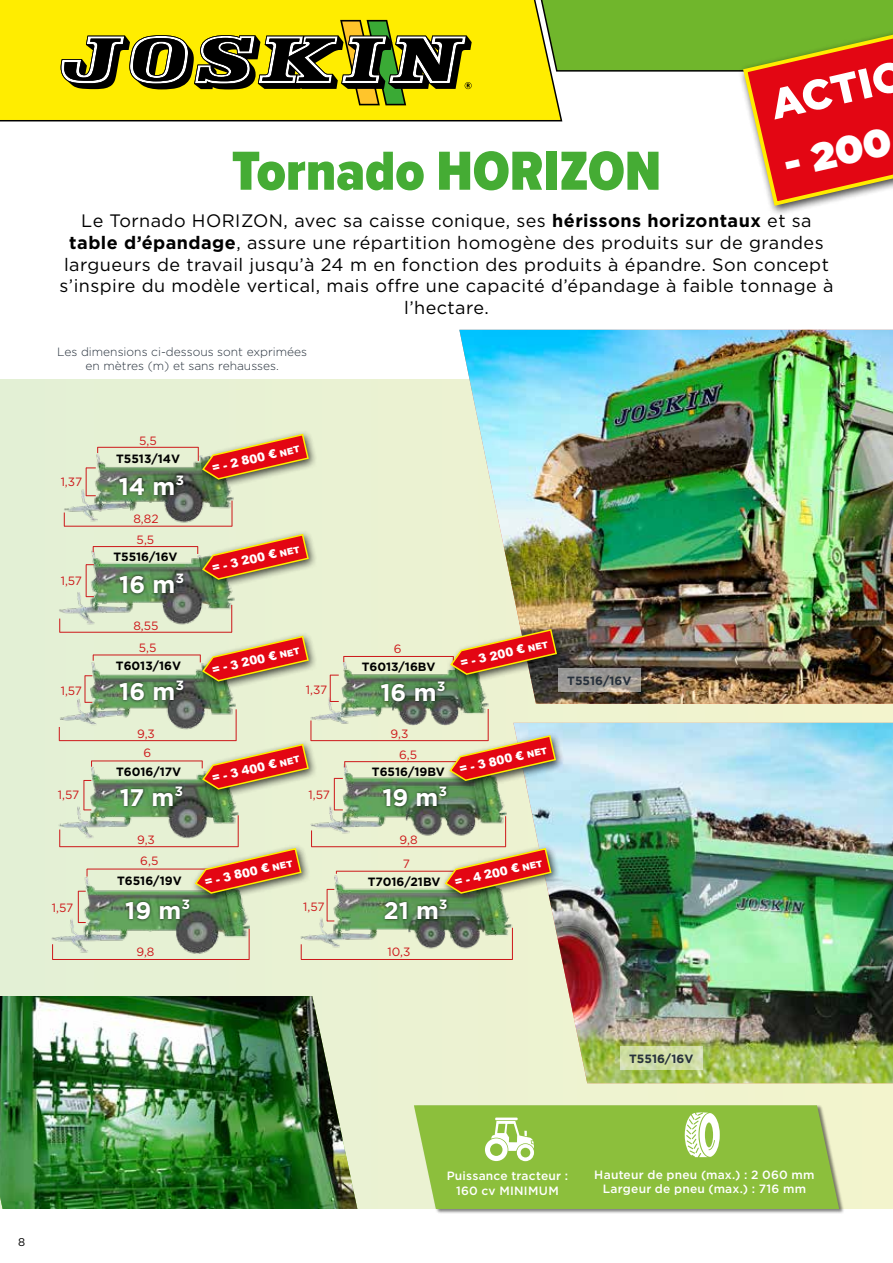
<style>
.page{position:relative;width:893px;height:1263px;background:#fff}
.page>*{position:absolute;margin:0;border:0;box-sizing:border-box;transform-origin:0 0}
.t1{font:900 57px "Proxima Nova Cond";color:#45ac34}
.t2{font:900 42px "Gotham";color:#fff}
.t3{font:900 39px "Gotham";color:#fff}
.t4{font:700 24px "Gotham";letter-spacing:-.01em;color:#fff}
.t5{font:18px/21.6px "Gotham";letter-spacing:.025em;color:#000;text-align:center}
.t6{font:500 12px/14.4px "Gotham";letter-spacing:.02em;color:#fff;text-align:center}
.t7{font:900 12px "Arial";color:#fff}
.t8{font:12px "Gotham";letter-spacing:-.03em;color:#cd1719}
.t9{font:700 12px "Gotham";color:#000}
.t10{font:300 12px/14.4px "Gotham";color:#27313c;text-align:center}
.t11{font:700 12px "Gotham";color:#27313c}
.t12{font:11.25px "Gotham";color:#000}
.s1{font-weight:700}
.s2{font-size:9px}
</style>
<div class="page">
<div style="left:0;top:0;width:534px;height:122px;background:#ffed00"></div>
<svg style="left:61px;top:20px;width:411px;height:85px;background:#97901d"></svg>
<div style="left:0;top:380px;width:893px;height:829px;background:#eaf2d3"></div>
<img style="left:513px;top:723px;width:380px;height:360px">
<img style="left:459px;top:330px;width:434px;height:374px">
<div style="left:414px;top:1105px;width:431px;height:109px;background:#000;opacity:.5"></div>
<svg style="left:414px;top:1105px;width:425px;height:104px;background:#95c34b"></svg>
<img style="left:0;top:996px;width:357px;height:213px">
<svg style="left:558px;top:669px;width:82px;height:23px;background:#9e9a95"></svg>
<svg style="left:620px;top:1046px;width:82px;height:24px;background:#d0dda7"></svg>
<img style="left:59px;top:546px;width:176px;height:87px">
<img style="left:58px;top:654px;width:178px;height:88px">
<img style="left:63px;top:446px;width:171px;height:81px">
<img style="left:58px;top:760px;width:180px;height:88px">
<img style="left:51px;top:868px;width:199px;height:91px">
<img style="left:310px;top:657px;width:183px;height:74px">
<img style="left:310px;top:762px;width:197px;height:86px">
<img style="left:300px;top:870px;width:219px;height:100px">
<div style="left:738px;top:15px;width:155px;height:201px;background:#000;opacity:.75"></div>
<svg style="left:534px;top:0;width:359px;height:208px"></svg>
<div style="left:117px;top:472px;width:69px;height:25px;background:#000;opacity:.75"></div>
<div style="left:123px;top:896px;width:69px;height:26px;background:#000;opacity:.75"></div>
<div style="left:117px;top:678px;width:69px;height:25px;background:#000;opacity:.75"></div>
<div style="left:117px;top:571px;width:69px;height:25px;background:#000;opacity:.75"></div>
<div style="left:118px;top:784px;width:67px;height:25px;background:#000;opacity:.75"></div>
<hr style="left:64px;top:526px;width:168px;height:1px;background:#cd1719">
<svg style="left:232px;top:501px;width:1px;height:25px"></svg>
<svg style="left:64px;top:512px;width:1px;height:14px"></svg>
<hr style="left:60px;top:632px;width:172px;height:1px;background:#cd1719">
<svg style="left:59px;top:618px;width:1px;height:14px"></svg>
<hr style="left:59px;top:740px;width:177px;height:1px;background:#cd1719">
<hr style="left:236px;top:709px;width:1px;height:32px;background:#cd1719">
<svg style="left:59px;top:727px;width:1px;height:14px"></svg>
<hr style="left:60px;top:846px;width:178px;height:1px;background:#cd1719">
<hr style="left:238px;top:815px;width:1px;height:32px;background:#cd1719">
<svg style="left:59px;top:829px;width:1px;height:18px"></svg>
<svg style="left:86px;top:468px;width:10px;height:28px"></svg>
<hr style="left:86px;top:564px;width:1px;height:33px;background:#cd1719">
<svg style="left:85px;top:675px;width:7px;height:28px"></svg>
<hr style="left:84px;top:780px;width:1px;height:30px;background:#cd1719">
<hr style="left:78px;top:891px;width:1px;height:32px;background:#cd1719">
<hr style="left:97px;top:447px;width:101px;height:1px;background:#cd1719">
<hr style="left:93px;top:546px;width:105px;height:1px;background:#cd1719">
<hr style="left:93px;top:655px;width:107px;height:1px;background:#cd1719">
<hr style="left:91px;top:761px;width:111px;height:1px;background:#cd1719">
<hr style="left:87px;top:869px;width:125px;height:1px;background:#cd1719">
<hr style="left:52px;top:959px;width:197px;height:1px;background:#cd1719">
<hr style="left:249px;top:929px;width:1px;height:31px;background:#cd1719">
<svg style="left:52px;top:944px;width:1px;height:16px"></svg>
<div style="left:197px;top:430px;width:121px;height:60px;background:#000;opacity:.75"></div>
<svg style="left:198px;top:433px;width:112px;height:47px"></svg>
<div style="left:197px;top:530px;width:121px;height:60px;background:#000;opacity:.75"></div>
<svg style="left:197px;top:533px;width:113px;height:48px"></svg>
<div style="left:197px;top:632px;width:121px;height:60px;background:#000;opacity:.75"></div>
<svg style="left:200px;top:605px;width:110px;height:77px"></svg>
<div style="left:197px;top:740px;width:121px;height:60px;background:#000;opacity:.75"></div>
<div style="left:190px;top:844px;width:120px;height:60px;background:#000;opacity:.75"></div>
<svg style="left:194px;top:847px;width:108px;height:47px"></svg>
<div style="left:380px;top:784px;width:69px;height:25px;background:#000;opacity:.75"></div>
<div style="left:378px;top:679px;width:69px;height:25px;background:#000;opacity:.75"></div>
<div style="left:382px;top:896px;width:68px;height:26px;background:#000;opacity:.75"></div>
<hr style="left:311px;top:740px;width:177px;height:1px;background:#cd1719">
<hr style="left:488px;top:709px;width:1px;height:32px;background:#cd1719">
<svg style="left:201px;top:720px;width:111px;height:70px"></svg>
<hr style="left:311px;top:846px;width:195px;height:1px;background:#cd1719">
<hr style="left:505px;top:816px;width:1px;height:31px;background:#cd1719">
<svg style="left:311px;top:830px;width:1px;height:17px"></svg>
<hr style="left:301px;top:959px;width:212px;height:1px;background:#cd1719">
<hr style="left:512px;top:928px;width:1px;height:31px;background:#cd1719">
<svg style="left:301px;top:944px;width:1px;height:15px"></svg>
<svg style="left:330px;top:675px;width:9px;height:27px"></svg>
<hr style="left:334px;top:778px;width:1px;height:32px;background:#cd1719">
<hr style="left:327px;top:889px;width:1px;height:32px;background:#cd1719">
<hr style="left:344px;top:656px;width:109px;height:1px;background:#cd1719">
<hr style="left:345px;top:761px;width:127px;height:1px;background:#cd1719">
<hr style="left:336px;top:871px;width:136px;height:1px;background:#cd1719">
<div style="left:445px;top:625px;width:121px;height:60px;background:#000;opacity:.75"></div>
<svg style="left:449px;top:628px;width:109px;height:48px"></svg>
<div style="left:444px;top:731px;width:121px;height:60px;background:#000;opacity:.75"></div>
<svg style="left:448px;top:734px;width:109px;height:48px"></svg>
<div style="left:440px;top:844px;width:120px;height:60px;background:#000;opacity:.75"></div>
<svg style="left:444px;top:847px;width:108px;height:47px"></svg>
<h2 class="t2" style="left:764px;top:77px;width:140px;rotate:-13deg">ACTIO</h2>
<h3 class="t3" style="left:778px;top:137px;width:110px;rotate:-13deg">- 200</h3>
<h1 class="t1" style="left:232px;top:129px;width:431px">Tornado HORIZON</h1>
<p class="t5" style="left:59px;top:210px;width:776px">Le Tornado HORIZON, avec sa caisse conique, ses <span class="s1">hérissons horizontaux</span> et sa <span class="s1">table d’épandage</span>, assure une répartition homogène des produits sur de grandes largueurs de travail jusqu’à 24 m en fonction des produits à épandre. Son concept s’inspire du modèle vertical, mais offre une capacité d’épandage à faible tonnage à l’hectare.</p>
<p class="t10" style="left:57px;top:344px;width:252px">Les dimensions ci-dessous sont exprimées en mètres (m) et sans rehausses.</p>
<p class="t8" style="left:61px;top:474px;width:23px">1,37</p>
<p class="t8" style="left:139px;top:433px;width:19px">5,5</p>
<p class="t9" style="left:116px;top:450px;width:66px">T5513/14V</p>
<h3 class="t4" style="left:119px;top:470px;width:67px">14 m³</h3>
<p class="t7" style="left:210px;top:459px;width:91px;rotate:-13deg">= - 2 800 € <span class="s2">NET</span></p>
<p class="t8" style="left:133px;top:511px;width:27px">8,82</p>
<p class="t8" style="left:137px;top:532px;width:19px">5,5</p>
<p class="t9" style="left:113px;top:549px;width:66px">T5516/16V</p>
<p class="t7" style="left:210px;top:560px;width:91px;rotate:-13deg">= - 3 200 € <span class="s2">NET</span></p>
<p class="t8" style="left:61px;top:573px;width:23px">1,57</p>
<h3 class="t4" style="left:119px;top:569px;width:67px">16 m³</h3>
<p class="t8" style="left:133px;top:618px;width:27px">8,55</p>
<p class="t8" style="left:139px;top:640px;width:19px">5,5</p>
<p class="t9" style="left:116px;top:658px;width:67px">T6013/16V</p>
<p class="t7" style="left:210px;top:661px;width:91px;rotate:-13deg">= - 3 200 € <span class="s2">NET</span></p>
<p class="t8" style="left:394px;top:641px;width:9px">6</p>
<p class="t9" style="left:362px;top:659px;width:75px">T6013/16BV</p>
<p class="t7" style="left:458px;top:655px;width:91px;rotate:-13deg">= - 3 200 € <span class="s2">NET</span></p>
<p class="t8" style="left:61px;top:683px;width:23px">1,57</p>
<h3 class="t4" style="left:119px;top:675px;width:67px">16 m³</h3>
<p class="t8" style="left:306px;top:682px;width:23px">1,37</p>
<h3 class="t4" style="left:380px;top:677px;width:67px">16 m³</h3>
<p class="t11" style="left:567px;top:673px;width:66px">T5516/16V</p>
<p class="t8" style="left:137px;top:726px;width:19px">9,3</p>
<p class="t8" style="left:391px;top:726px;width:19px">9,3</p>
<p class="t8" style="left:143px;top:745px;width:9px">6</p>
<p class="t9" style="left:116px;top:763px;width:67px">T6016/17V</p>
<p class="t7" style="left:210px;top:769px;width:91px;rotate:-13deg">= - 3 400 € <span class="s2">NET</span></p>
<p class="t8" style="left:399px;top:747px;width:20px">6,5</p>
<p class="t9" style="left:372px;top:763px;width:75px">T6516/19BV</p>
<p class="t7" style="left:457px;top:761px;width:91px;rotate:-13deg">= - 3 800 € <span class="s2">NET</span></p>
<p class="t8" style="left:58px;top:787px;width:23px">1,57</p>
<h3 class="t4" style="left:120px;top:782px;width:65px">17 m³</h3>
<p class="t8" style="left:309px;top:787px;width:23px">1,57</p>
<h3 class="t4" style="left:382px;top:781px;width:67px">19 m³</h3>
<p class="t8" style="left:137px;top:832px;width:19px">9,3</p>
<p class="t8" style="left:399px;top:832px;width:20px">9,8</p>
<p class="t8" style="left:140px;top:853px;width:20px">6,5</p>
<p class="t9" style="left:117px;top:872px;width:66px">T6516/19V</p>
<p class="t7" style="left:203px;top:873px;width:91px;rotate:-13deg">= - 3 800 € <span class="s2">NET</span></p>
<p class="t8" style="left:403px;top:856px;width:9px">7</p>
<p class="t9" style="left:368px;top:873px;width:74px">T7016/21BV</p>
<p class="t7" style="left:453px;top:873px;width:91px;rotate:-13deg">= - 4 200 € <span class="s2">NET</span></p>
<p class="t8" style="left:52px;top:900px;width:23px">1,57</p>
<h3 class="t4" style="left:125px;top:894px;width:67px">19 m³</h3>
<p class="t8" style="left:303px;top:899px;width:23px">1,57</p>
<h3 class="t4" style="left:384px;top:894px;width:66px">21 m³</h3>
<p class="t8" style="left:136px;top:944px;width:20px">9,8</p>
<p class="t8" style="left:388px;top:944px;width:24px">10,3</p>
<p class="t11" style="left:629px;top:1050px;width:66px">T5516/16V</p>
<p class="t12" style="left:18px;top:1235px;width:9px">8</p>
<p class="t6" style="left:447px;top:1169px;width:123px">Puissance tracteur :<br>160 cv MINIMUM</p>
<p class="t6" style="left:594px;top:1167px;width:222px">Hauteur de pneu (max.) : 2 060 mm<br>Largeur de pneu (max.) : 716 mm</p>
</div>
